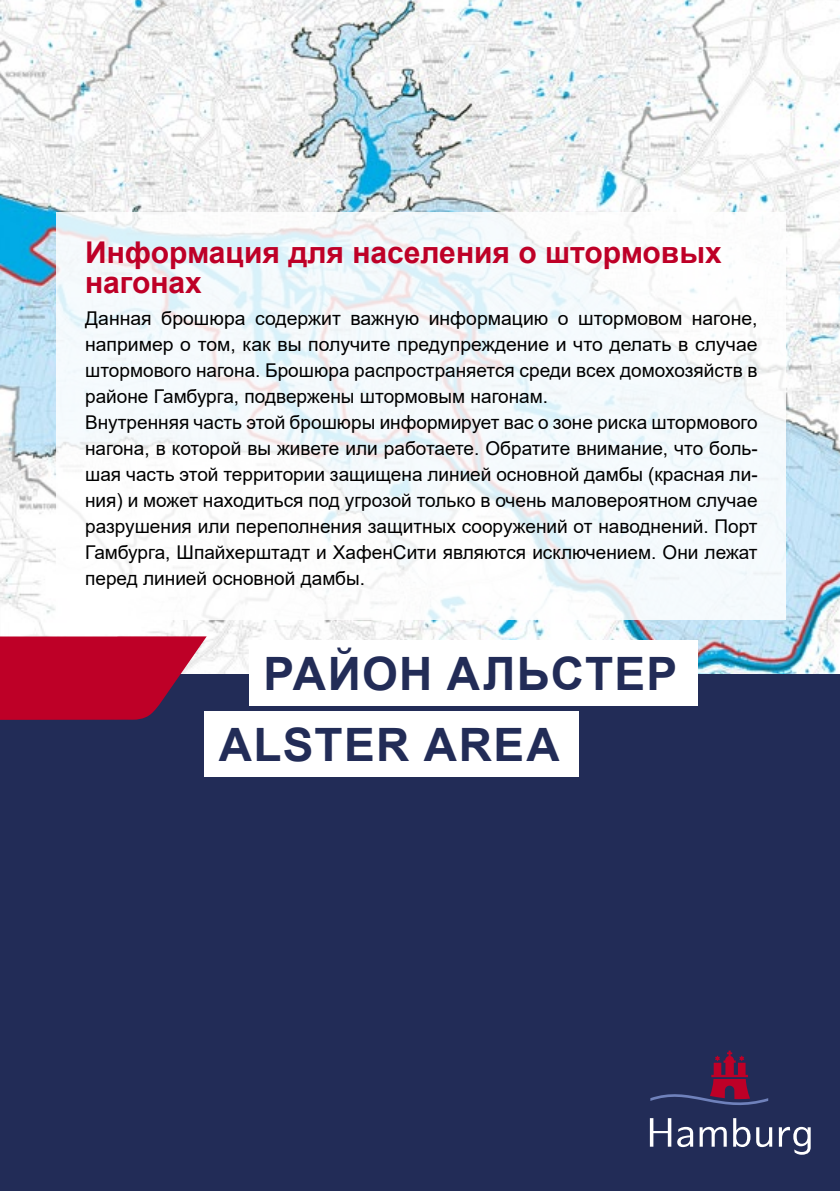
<style>
.page{position:relative;width:840px;height:1191px;background:#fff}
.page>*{position:absolute;margin:0;border:0;box-sizing:border-box;transform-origin:0 0}
.t1{font:700 46px "Arial";letter-spacing:.03em;color:#222c57}
.Fließtext_9_5__13{font:700 30px/30px "Arial";color:#be0027}
.Fließtext_9_5__13-2{font:19px/26px "Arial";color:#000;text-align:justify}
</style>
<div class="page">
<img style="left:0;top:0;width:839px;height:675px">
<div style="left:0;top:675px;width:839px;height:516px;background:#222c57"></div>
<svg style="left:0;top:636px;width:206px;height:84px;background:#ae0c32"></svg>
<svg style="left:650px;top:1050px;width:117px;height:55px"></svg>
<svg style="left:649px;top:1118px;width:43px;height:29px"></svg>
<svg style="left:699px;top:1126px;width:27px;height:20px"></svg>
<svg style="left:733px;top:1118px;width:38px;height:29px"></svg>
<svg style="left:778px;top:1126px;width:32px;height:28px"></svg>
<svg style="left:57px;top:213px;width:728px;height:407px;fill:#f5fafc"></svg>
<div style="left:249px;top:641px;width:448px;height:65px;background:#fff"></div>
<div style="left:204px;top:711px;width:374px;height:66px;background:#fff"></div>
<p class="Fließtext_9_5__13" style="left:85px;top:238px;width:637px">Информация для населения о штормовых нагонах</p>
<p class="Fließtext_9_5__13-2" style="left:85px;top:305px;width:673px">Данная брошюра содержит важную информацию о штормовом нагоне, например о том, как вы получите предупреждение и что делать в случае штормового нагона. Брошюра распространяется среди всех домохозяйств в районе Гамбурга, подвержены штормовым нагонам.</p>
<p class="Fließtext_9_5__13-2" style="left:85px;top:409px;width:673px">Внутренняя часть этой брошюры информирует вас о зоне риска штормового нагона, в которой вы живете или работаете. Обратите внимание, что боль&shy;шая часть этой территории защищена линией основной дамбы (красная ли&shy;ния) и может находиться под угрозой только в очень маловероятном случае разрушения или переполнения защитных сооружений от наводнений. Порт Гамбурга, Шпайхерштадт и ХафенСити являются исключением. Они лежат перед линией основной дамбы.</p>
<p class="t1" style="left:263px;top:641px;width:415px">РАЙОН АЛЬСТЕР</p>
<p class="t1" style="left:218px;top:712px;width:342px">ALSTER AREA</p>
</div>
